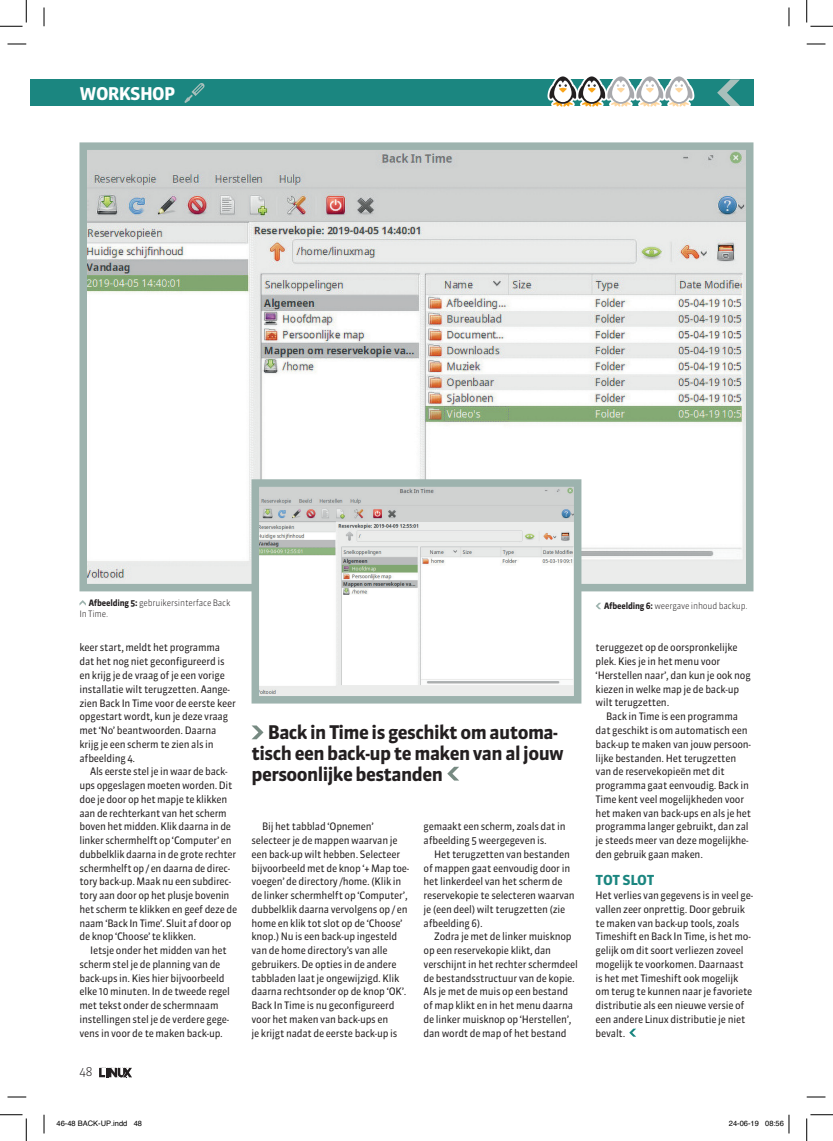
<style>
.page{position:relative;width:833px;height:1141px;background:#fff}
.page>*{position:absolute;margin:0;border:0;box-sizing:border-box;transform-origin:0 0}
.t1{font:700 18.75px/20.6px "Sanuk";letter-spacing:-.03em;color:#231f20}
.t2{font:700 17.5px "Sanuk";letter-spacing:-.035em;color:#fff}
.t3{font:700 13.75px "Sanuk";letter-spacing:-.02em;color:#1b8680}
.t4{font:300 12px "Sanuk";color:#231f20}
.t5{font:10.25px/13.8px "Sanuk";letter-spacing:-.02em;color:#231f20;scale:.95 1}
.t6{font:300 8.75px/11.2px "Sanuk";letter-spacing:-.02em;color:#231f20;scale:.95 1}
.t7{font:7.5px "Helvetica";color:#000}
.s1{font-weight:700}
</style>
<div class="page">
<svg style="left:99px;top:1067px;width:33px;height:10px"></svg>
<div style="left:30px;top:79px;width:723px;height:27px;background:#1b8680"></div>
<svg style="left:717px;top:79px;width:22px;height:27px"></svg>
<svg style="left:184px;top:83px;width:21px;height:20px"></svg>
<svg style="left:629px;top:1028px;width:6px;height:8px"></svg>
<img style="left:88px;top:151px;width:656px;height:431px">
<div style="left:79px;top:142px;width:674px;height:449px;border:8px solid #9db3ae"></div>
<img style="left:260px;top:488px;width:312px;height:206px">
<div style="left:251px;top:479px;width:330px;height:224px;border:8px solid #9db3ae"></div>
<svg style="left:251px;top:725px;width:12px;height:14px"></svg>
<svg style="left:447px;top:766px;width:12px;height:14px"></svg>
<svg style="left:79px;top:600px;width:7px;height:5px"></svg>
<svg style="left:596px;top:602px;width:5px;height:7px"></svg>
<svg style="left:547px;top:76px;width:147px;height:31px"></svg>
<svg style="left:8px;top:43px;width:18px;height:2px"></svg>
<svg style="left:806px;top:43px;width:19px;height:2px"></svg>
<svg style="left:8px;top:1096px;width:18px;height:1px"></svg>
<svg style="left:806px;top:1096px;width:19px;height:1px"></svg>
<svg style="left:43px;top:8px;width:2px;height:18px"></svg>
<svg style="left:43px;top:1114px;width:2px;height:19px"></svg>
<svg style="left:788px;top:8px;width:1px;height:18px"></svg>
<svg style="left:0;top:0;width:27px;height:27px"></svg>
<svg style="left:0;top:1114px;width:27px;height:26px"></svg>
<svg style="left:806px;top:0;width:26px;height:27px"></svg>
<svg style="left:806px;top:1114px;width:26px;height:26px"></svg>
<svg style="left:788px;top:1114px;width:1px;height:19px"></svg>
<h2 class="t2" style="left:79px;top:82px;width:97px">WORKSHOP</h2>
<p class="t6" style="left:79px;top:597px;width:160px;text-indent:9px"><span class="s1">Afbeelding 5:</span> gebruikersinterface Back<br>In Time.</p>
<p class="t6" style="left:603px;top:600px;width:153px"><span class="s1">Afbeelding 6:</span> weergave inhoud backup.</p>
<p class="t5" style="left:79px;top:641px;width:166px">keer start, meldt het programma dat het nog niet geconfigureerd is en krijg je de vraag of je een vorige installatie wilt terugzetten. Aange&shy;zien Back In Time voor de eerste keer opgestart wordt, kun je deze vraag met ‘No’ beantwoorden. Daarna krijg je een scherm te zien als in afbeelding 4.</p>
<p class="t5" style="left:79px;top:764px;width:167px;text-indent:11px">Als eerste stel je in waar de back&shy;ups opgeslagen moeten worden. Dit doe je door op het mapje te klikken aan de rechterkant van het scherm boven het midden. Klik daarna in de linker schermhelft op ‘Computer’ en dubbelklik daarna in de grote rechter schermhelft op / en daarna de direc&shy;tory back-up. Maak nu een subdirec&shy;tory aan door op het plusje bovenin het scherm te klikken en geef deze de naam ‘Back In Time’. Sluit af door op de knop ‘Choose’ te klikken.</p>
<p class="t5" style="left:79px;top:943px;width:160px;text-indent:11px">Ietsje onder het midden van het scherm stel je de planning van de back-ups in. Kies hier bijvoorbeeld elke 10 minuten. In de tweede regel met tekst onder de schermnaam instellingen stel je de verdere gege&shy;vens in voor de te maken back-up.</p>
<p class="t4" style="left:79px;top:1064px;width:15px">48</p>
<h1 class="t1" style="left:251px;top:722px;width:314px;text-indent:16px">Back in Time is geschikt om automa&shy;tisch een back-up te maken van al jouw persoonlijke bestanden</h1>
<p class="t5" style="left:251px;top:819px;width:167px;text-indent:11px">Bij het tabblad ‘Opnemen’ selecteer je de mappen waarvan je een back-up wilt hebben. Selecteer bijvoorbeeld met de knop ‘+ Map toe&shy;voegen’ de directory /home. (Klik in de linker schermhelft op ‘Computer’, dubbelklik daarna vervolgens op / en home en klik tot slot op de ‘Choose’ knop.) Nu is een back-up ingesteld van de home directory’s van alle gebruikers. De opties in de andere tabbladen laat je ongewijzigd. Klik daarna rechtsonder op de knop ‘OK’.<br>Back In Time is nu geconfigureerd voor het maken van back-ups en<br>je krijgt nadat de eerste back-up is</p>
<p class="t5" style="left:423px;top:819px;width:151px">gemaakt een scherm, zoals dat in afbeelding 5 weergegeven is.</p>
<p class="t5" style="left:423px;top:847px;width:161px;text-indent:11px">Het terugzetten van bestanden of mappen gaat eenvoudig door in het linkerdeel van het scherm de reservekopie te selecteren waarvan je (een deel) wilt terugzetten (zie afbeelding 6).</p>
<p class="t5" style="left:423px;top:929px;width:164px;text-indent:11px">Zodra je met de linker muisknop op een reservekopie klikt, dan verschijnt in het rechter schermdeel de bestandsstructuur van de kopie.<br>Als je met de muis op een bestand of map klikt en in het menu daarna de linker muisknop op ‘Herstellen’, dan wordt de map of het bestand</p>
<p class="t5" style="left:595px;top:640px;width:165px">teruggezet op de oorspronkelijke plek. Kies je in het menu voor ‘Herstellen naar’, dan kun je ook nog kiezen in welke map je de back-up wilt terugzetten.</p>
<p class="t5" style="left:595px;top:709px;width:165px;text-indent:11px">Back in Time is een programma dat geschikt is om automatisch een back-up te maken van jouw persoon&shy;lijke bestanden. Het terugzetten van de reservekopieën met dit programma gaat eenvoudig. Back in<br>Time kent veel mogelijkheden voor het maken van back-ups en als je het programma langer gebruikt, dan zal je steeds meer van deze mogelijkhe&shy;den gebruik gaan maken.</p>
<h3 class="t3" style="left:595px;top:871px;width:60px">TOT SLOT</h3>
<p class="t5" style="left:595px;top:888px;width:167px">Het verlies van gegevens is in veel ge&shy;vallen zeer onprettig. Door gebruik te maken van back-up tools, zoals Timeshift en Back In Time, is het mo&shy;gelijk om dit soort verliezen zoveel mogelijk te voorkomen. Daarnaast is het met Timeshift ook mogelijk om terug te kunnen naar je favoriete distributie als een nieuwe versie of een andere Linux distributie je niet bevalt.</p>
<p class="t7" style="left:56px;top:1117px;width:87px">46-48 BACK-UP.indd 48</p>
<p class="t7" style="left:728px;top:1117px;width:57px">24-06-19 08:56</p>
</div>
